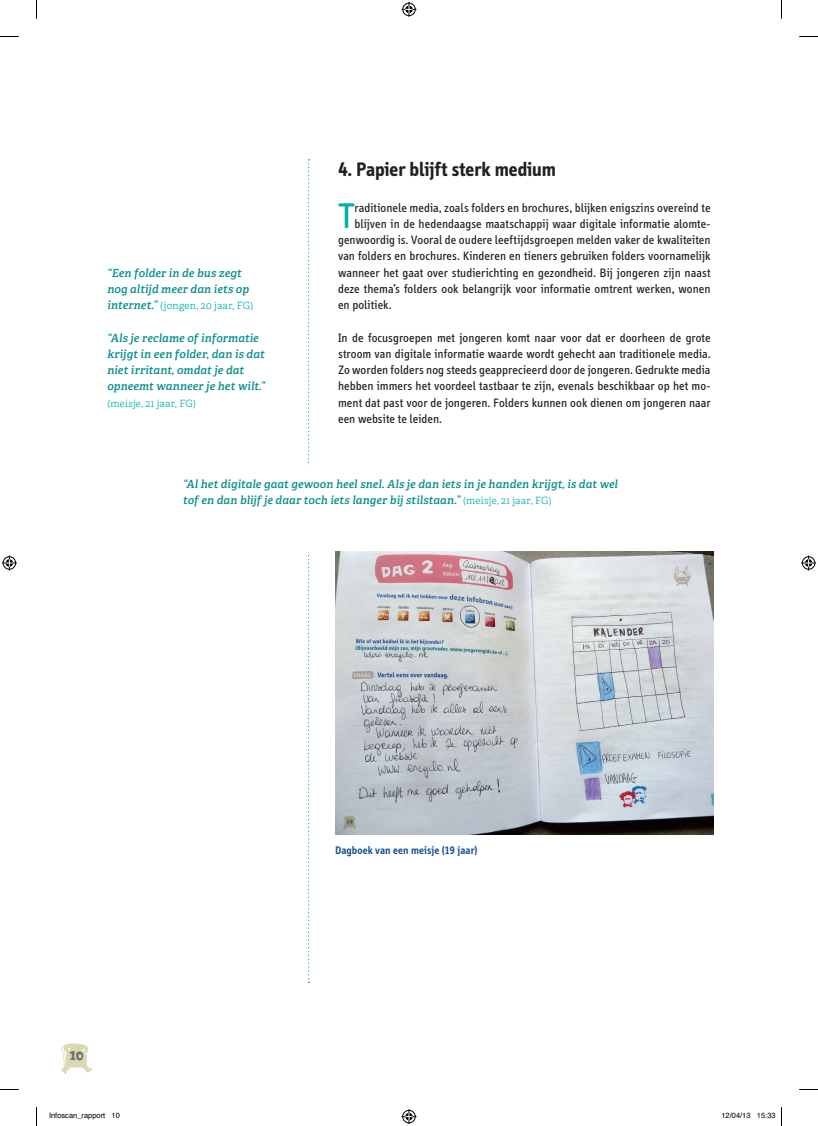
<style>
.page{position:relative;width:818px;height:1126px;background:#fff}
.page>*{position:absolute;margin:0;border:0;box-sizing:border-box;transform-origin:0 0}
.t1{font:36.62px "Info";color:#00aeaa}
.t2{font:700 20px "Info";letter-spacing:.005em;color:#231f20}
.t3{font:12.5px/16.2px "Info";letter-spacing:.01em;color:#231f20;text-align:justify}
.t4{font:italic 600 11.25px/16.2px "Adelle";letter-spacing:.01em;color:#008d8b}
.t5{font:600 11.25px "Info";letter-spacing:.01em;color:#0f4e8c}
.t6{font:11.25px "Cakewalk";color:#6c6d70}
.t7{font:300 10px "Adelle";letter-spacing:.025em;color:#00aeaa}
.t8{font:7.5px "Helvetica";color:#000}
.s1{font-weight:600;font-style:italic;font-size:11.25px;color:#008d8b}
.s2{font-weight:300;font-style:normal;font-size:10px;color:#00aeaa}
</style>
<div class="page">
<svg style="left:61px;top:1043px;width:32px;height:31px"></svg>
<svg style="left:308px;top:159px;width:1px;height:824px"></svg>
<div style="left:183px;top:466px;width:435px;height:85px;background:#fff"></div>
<img style="left:335px;top:551px;width:378px;height:283px">
<svg style="left:0;top:36px;width:19px;height:1px"></svg>
<svg style="left:799px;top:36px;width:18px;height:1px"></svg>
<svg style="left:0;top:1089px;width:19px;height:1px"></svg>
<svg style="left:799px;top:1089px;width:18px;height:1px"></svg>
<svg style="left:36px;top:0;width:1px;height:19px"></svg>
<svg style="left:36px;top:1107px;width:1px;height:18px"></svg>
<svg style="left:401px;top:2px;width:15px;height:15px"></svg>
<svg style="left:401px;top:1109px;width:15px;height:14px"></svg>
<svg style="left:2px;top:555px;width:15px;height:15px"></svg>
<svg style="left:801px;top:555px;width:14px;height:15px"></svg>
<p class="t4" style="left:107px;top:264px;width:143px">“Een folder in de bus zegt nog altijd meer dan iets op</p>
<p class="t7" style="left:107px;top:299px;width:147px"><span class="s1">internet.”</span> (jongen, 20 jaar, FG)</p>
<p class="t4" style="left:107px;top:329px;width:159px">“Als je reclame of informatie krijgt in een folder, dan is dat niet irritant, omdat je dat opneemt wanneer je het wilt.”</p>
<p class="t7" style="left:107px;top:397px;width:90px">(meisje, 21 jaar, FG)</p>
<h2 class="t2" style="left:338px;top:157px;width:219px">4. Papier blijft sterk medium</h2>
<h1 class="t1" style="left:338px;top:195px;width:18px">T</h1>
<p class="t3" style="left:354px;top:199px;width:357px">raditionele media, zoals folders en brochures, blijken enigszins overeind te</p>
<p class="t3" style="left:354px;top:216px;width:357px">blijven in de hedendaagse maatschappij waar digitale informatie alomte-</p>
<p class="t3" style="left:338px;top:232px;width:374px">genwoordig is. Vooral de oudere leeftijdsgroepen melden vaker de kwaliteiten</p>
<p class="t3" style="left:338px;top:248px;width:374px">van folders en brochures. Kinderen en tieners gebruiken folders voornamelijk</p>
<p class="t3" style="left:338px;top:264px;width:374px">wanneer het gaat over studierichting en gezondheid. Bij jongeren zijn naast</p>
<p class="t3" style="left:338px;top:281px;width:374px">deze thema’s folders ook belangrijk voor informatie omtrent werken, wonen</p>
<p class="t3" style="left:338px;top:297px;width:55px">en politiek.</p>
<p class="t3" style="left:338px;top:329px;width:374px">In de focusgroepen met jongeren komt naar voor dat er doorheen de grote stroom van digitale informatie waarde wordt gehecht aan traditionele media.<br>Zo worden folders nog steeds geapprecieerd door de jongeren. Gedrukte media hebben immers het voordeel tastbaar te zijn, evenals beschikbaar op het mo&shy;ment dat past voor de jongeren. Folders kunnen ook dienen om jongeren naar een website te leiden.</p>
<p class="t4" style="left:183px;top:476px;width:436px">“Al het digitale gaat gewoon heel snel. Als je dan iets in je handen krijgt, is dat wel tof en dan blijf je daar toch iets langer bij stilstaan.” <span class="s2">(meisje, 21 jaar, FG)</span></p>
<p class="t6" style="left:69px;top:1049px;width:16px">10</p>
<p class="t5" style="left:335px;top:844px;width:144px">Dagboek van een meisje (19 jaar)</p>
<p class="t8" style="left:49px;top:1109px;width:72px">Infoscan_rapport 10</p>
<p class="t8" style="left:721px;top:1109px;width:56px">12/04/13 15:33</p>
</div>
